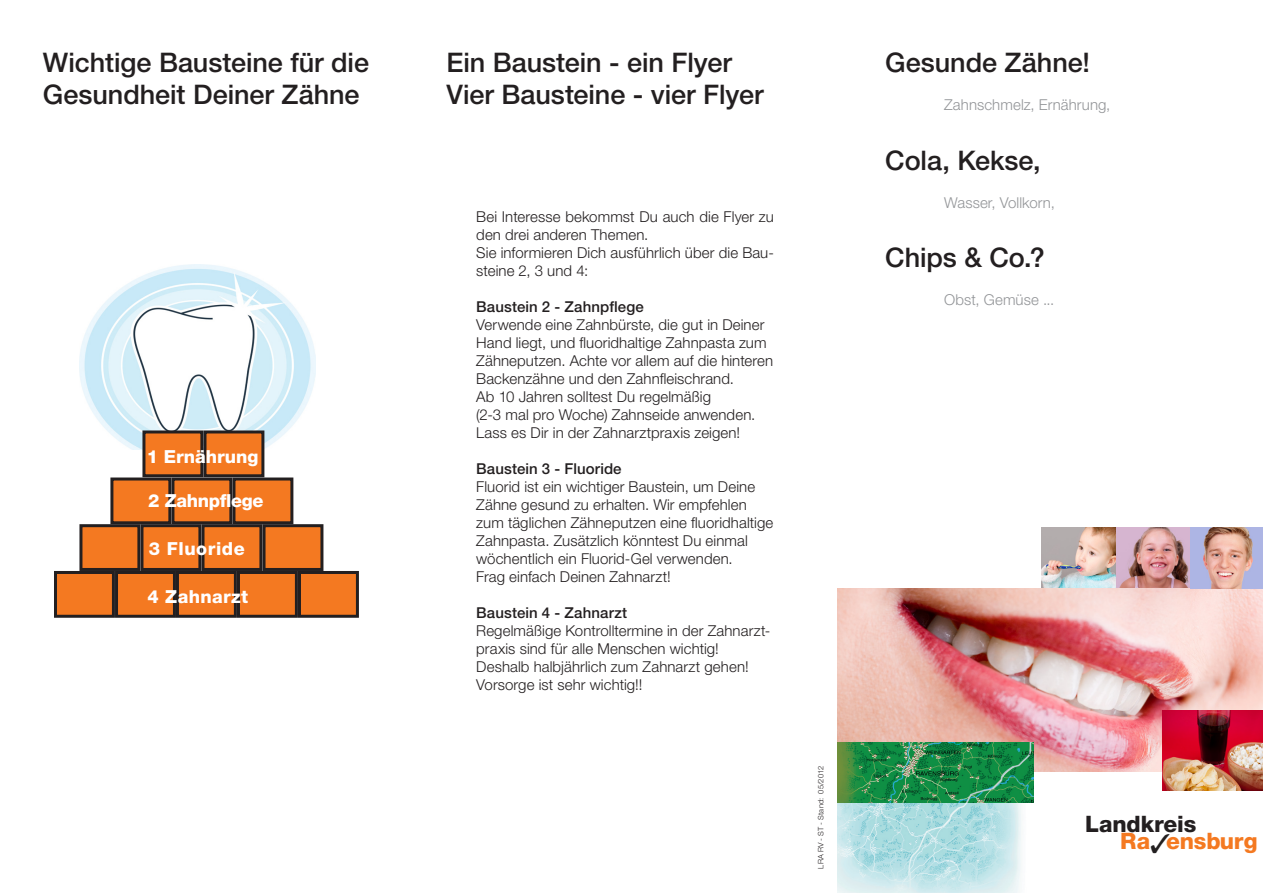
<style>
.page{position:relative;width:1263px;height:893px;background:#fff}
.page>*{position:absolute;margin:0;border:0;box-sizing:border-box;transform-origin:0 0}
.t1{font:500 27px/32.4px "Helvetica Neue";color:#231f20}
.t2{font:800 22.65px/17.1px "Helvetica Neue";color:#231f20}
.t3{font:800 18px "Helvetica Neue";letter-spacing:-.02em;color:#fff}
.t4{font:800 18px "Helvetica Neue";color:#fff}
.t5{font:800 18px "Helvetica Neue";letter-spacing:.02em;color:#fff}
.t6{font:800 18px "Helvetica Neue";letter-spacing:.03em;color:#fff}
.t7{font:300 15px/18px "Helvetica Neue";letter-spacing:.005em;color:#231f20}
.t8{font:500 15px "Helvetica Neue";letter-spacing:.01em;color:#231f20}
.t9{font:300 15px "Helvetica Neue";letter-spacing:.005em;color:#939598}
.t10{font:300 7.5px "Helvetica Neue";letter-spacing:.02em;color:#231f20}
.s1{color:#f47921}
</style>
<div class="page">
<img style="left:1042px;top:527px;width:221px;height:62px">
<img style="left:838px;top:589px;width:425px;height:183px">
<img style="left:1162px;top:711px;width:101px;height:79px">
<img style="left:838px;top:803px;width:183px;height:90px">
<img style="left:838px;top:743px;width:195px;height:60px">
<img style="left:80px;top:264px;width:235px;height:185px">
<div style="left:112px;top:479px;width:58px;height:44px;background:#f47921"></div>
<div style="left:110px;top:477px;width:61px;height:47px;border:3px solid #231f20"></div>
<div style="left:205px;top:432px;width:58px;height:44px;background:#f47921"></div>
<div style="left:203px;top:430px;width:61px;height:47px;border:3px solid #231f20"></div>
<div style="left:234px;top:479px;width:58px;height:44px;background:#f47921"></div>
<div style="left:232px;top:477px;width:61px;height:47px;border:3px solid #231f20"></div>
<div style="left:173px;top:479px;width:58px;height:44px;background:#f47921"></div>
<div style="left:171px;top:477px;width:61px;height:47px;border:3px solid #231f20"></div>
<div style="left:56px;top:572px;width:57px;height:44px;background:#f47921"></div>
<div style="left:54px;top:571px;width:61px;height:47px;border:3px solid #231f20"></div>
<div style="left:117px;top:572px;width:57px;height:44px;background:#f47921"></div>
<div style="left:115px;top:571px;width:61px;height:47px;border:3px solid #231f20"></div>
<div style="left:177px;top:572px;width:58px;height:44px;background:#f47921"></div>
<div style="left:176px;top:571px;width:61px;height:47px;border:3px solid #231f20"></div>
<div style="left:238px;top:572px;width:58px;height:44px;background:#f47921"></div>
<div style="left:237px;top:571px;width:61px;height:47px;border:3px solid #231f20"></div>
<div style="left:299px;top:572px;width:58px;height:44px;background:#f47921"></div>
<div style="left:298px;top:571px;width:61px;height:47px;border:3px solid #231f20"></div>
<div style="left:81px;top:526px;width:58px;height:43px;background:#f47921"></div>
<div style="left:79px;top:524px;width:61px;height:47px;border:3px solid #231f20"></div>
<div style="left:203px;top:526px;width:58px;height:43px;background:#f47921"></div>
<div style="left:201px;top:524px;width:61px;height:47px;border:3px solid #231f20"></div>
<div style="left:144px;top:432px;width:58px;height:44px;background:#f47921"></div>
<div style="left:142px;top:430px;width:61px;height:47px;border:3px solid #231f20"></div>
<div style="left:142px;top:526px;width:58px;height:43px;background:#f47921"></div>
<div style="left:140px;top:524px;width:61px;height:47px;border:3px solid #231f20"></div>
<div style="left:264px;top:526px;width:58px;height:43px;background:#f47921"></div>
<div style="left:262px;top:524px;width:61px;height:47px;border:3px solid #231f20"></div>
<h1 class="t1" style="left:43px;top:46px;width:328px">Wichtige Bausteine für die<br>Gesundheit Deiner Zähne</h1>
<p class="t4" style="left:147px;top:446px;width:113px">1 Ernährung</p>
<p class="t3" style="left:148px;top:490px;width:117px">2 Zahnpflege</p>
<p class="t6" style="left:149px;top:538px;width:97px">3 Fluoride</p>
<p class="t5" style="left:148px;top:585px;width:102px">4 Zahnarzt</p>
<h1 class="t1" style="left:446px;top:45px;width:318px">Ein Baustein - ein Flyer<br>Vier Bausteine - vier Flyer</h1>
<p class="t7" style="left:476px;top:207px;width:299px">Bei Interesse bekommst Du auch die Flyer zu den drei anderen Themen.<br>Sie informieren Dich ausführlich über die Bau&shy;steine 2, 3 und 4:</p>
<p class="t8" style="left:476px;top:298px;width:169px">Baustein 2 - Zahnpflege</p>
<p class="t7" style="left:476px;top:315px;width:298px">Verwende eine Zahnbürste, die gut in Deiner Hand liegt, und fluoridhaltige Zahnpasta zum Zähneputzen. Achte vor allem auf die hinteren Backenzähne und den Zahnfleischrand.<br>Ab 10 Jahren solltest Du regelmäßig<br>(2-3 mal pro Woche) Zahnseide anwenden.<br>Lass es Dir in der Zahnarztpraxis zeigen!</p>
<p class="t8" style="left:476px;top:460px;width:147px">Baustein 3 - Fluoride</p>
<p class="t7" style="left:476px;top:477px;width:299px">Fluorid ist ein wichtiger Baustein, um Deine Zähne gesund zu erhalten. Wir empfehlen zum täglichen Zähneputzen eine fluoridhaltige Zahnpasta. Zusätzlich könntest Du einmal wöchentlich ein Fluorid-Gel verwenden.<br>Frag einfach Deinen Zahnarzt!</p>
<p class="t8" style="left:476px;top:604px;width:152px">Baustein 4 - Zahnarzt</p>
<p class="t7" style="left:476px;top:621px;width:296px">Regelmäßige Kontrolltermine in der Zahnarzt&shy;praxis sind für alle Menschen wichtig!<br>Deshalb halbjährlich zum Zahnarzt gehen!<br>Vorsorge ist sehr wichtig!!</p>
<p class="t10" style="left:816px;top:868px;width:104px;rotate:-90deg">LRA RV - ST - Stand: 05/2012</p>
<h1 class="t1" style="left:885px;top:46px;width:206px">Gesunde Zähne!</h1>
<p class="t9" style="left:944px;top:96px;width:168px">Zahnschmelz, Ernährung,</p>
<h1 class="t1" style="left:885px;top:143px;width:157px">Cola, Kekse,</h1>
<p class="t9" style="left:944px;top:193px;width:112px">Wasser, Vollkorn,</p>
<h1 class="t1" style="left:885px;top:241px;width:161px">Chips &amp; Co.?</h1>
<p class="t9" style="left:944px;top:291px;width:112px">Obst, Gemüse ...</p>
<h2 class="t2" style="left:1120px;top:815px;width:139px;text-indent:-35px">Landkreis<br><span class="s1">Ra</span>✓<span class="s1">ensburg</span></h2>
</div>
